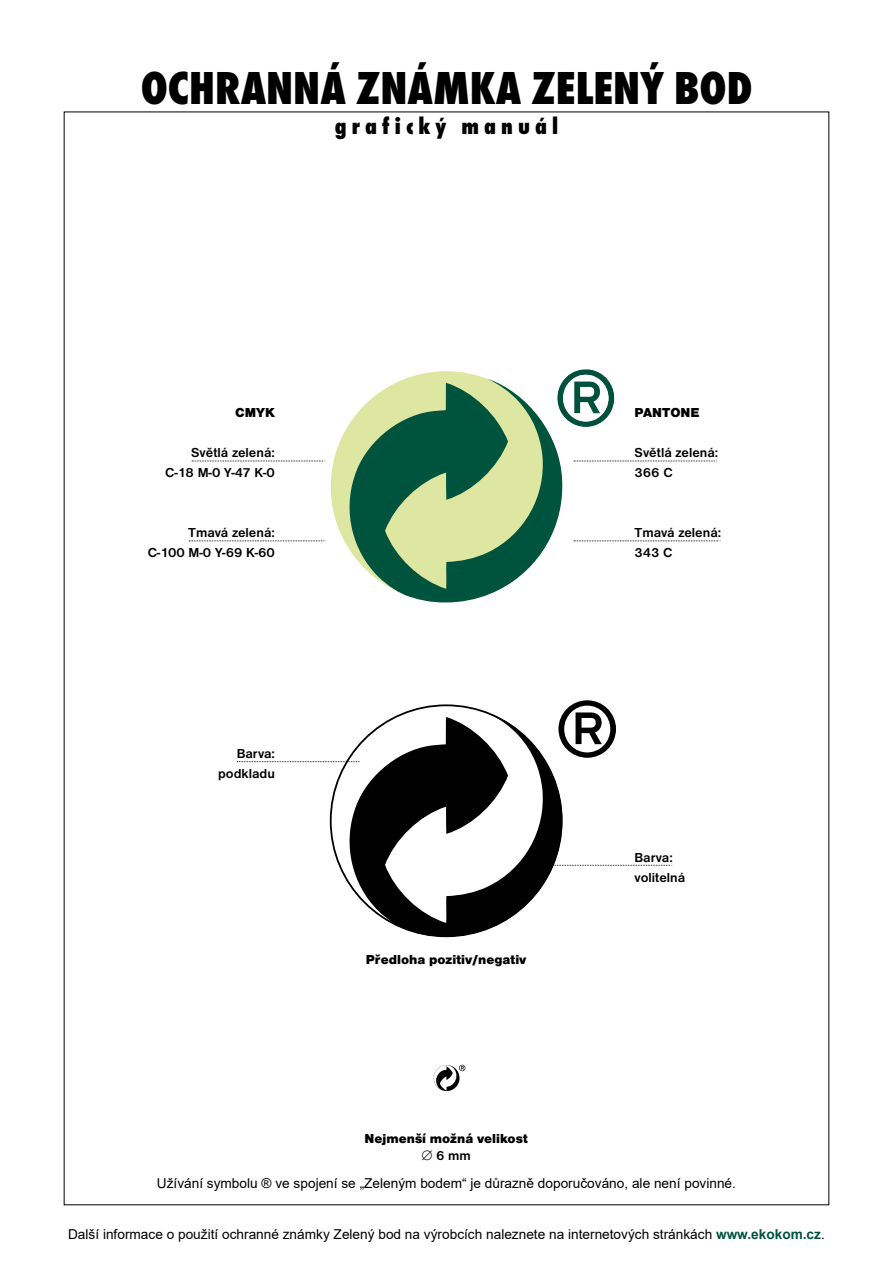
<style>
.page{position:relative;width:893px;height:1263px;background:#fff}
.page>*{position:absolute;margin:0;border:0;box-sizing:border-box;transform-origin:0 0}
.t1{font:48px "Futura TEE Extr Bold Cond";color:#000}
.t2{font:24px "Futura TEE Extr Bold Cond";letter-spacing:.215em;color:#000}
.t3{font:13.65px "Arial";color:#000}
.t4{font:700 13.5px/20px "Nimbus San DEE";color:#000;text-align:right}
.t5{font:13.5px "Nimbus San DEE Blac";color:#000}
.s1{font-weight:700;color:#00533d}
</style>
<div class="page">
<div style="left:331px;top:371px;width:231px;height:231px;background:#dee7a2;border-radius:50%"></div>
<svg style="left:343px;top:379px;width:220px;height:224px"></svg>
<svg style="left:343px;top:713px;width:222px;height:225px"></svg>
<svg style="left:192px;top:461px;width:134px;height:1px"></svg>
<svg style="left:189px;top:540px;width:137px;height:1px"></svg>
<svg style="left:574px;top:461px;width:143px;height:1px"></svg>
<svg style="left:574px;top:540px;width:147px;height:1px"></svg>
<svg style="left:237px;top:761px;width:123px;height:1px"></svg>
<svg style="left:535px;top:865px;width:137px;height:1px"></svg>
<svg style="left:555px;top:700px;width:61px;height:66px"></svg>
<svg style="left:433px;top:1064px;width:32px;height:27px"></svg>
<img style="left:551px;top:369px;width:64px;height:58px">
<h1 class="t1" style="left:141px;top:61px;width:613px">OCHRANNÁ ZNÁMKA ZELENÝ BOD</h1>
<h2 class="t2" style="left:335px;top:113px;width:225px">grafický manuál</h2>
<p class="t5" style="left:235px;top:405px;width:41px">CMYK</p>
<p class="t4" style="left:165px;top:443px;width:111px">Světlá zelená:<br>C-18 M-0 Y-47 K-0</p>
<p class="t4" style="left:148px;top:523px;width:129px">Tmavá zelená:<br>C-100 M-0 Y-69 K-60</p>
<p class="t4" style="left:218px;top:744px;width:58px">Barva: podkladu</p>
<p class="t5" style="left:366px;top:951px;width:162px">Předloha pozitiv/negativ</p>
<p class="t5" style="left:364px;top:1130px;width:165px">Nejmenší možná velikost</p>
<p class="t4" style="left:436px;top:1145px;width:36px">6 mm</p>
<p class="t5" style="left:635px;top:405px;width:67px">PANTONE</p>
<p class="t4" style="left:635px;top:443px;width:85px;text-align:left">Světlá zelená:<br>366 C</p>
<p class="t4" style="left:635px;top:523px;width:88px;text-align:left">Tmavá zelená:<br>343 C</p>
<p class="t4" style="left:635px;top:847px;width:52px;text-align:left">Barva: volitelná</p>
<p class="t3" style="left:157px;top:1174px;width:581px">Užívání symbolu ® ve spojení se „Zeleným bodem“ je důrazně doporučováno, ale není povinné.</p>
<p class="t3" style="left:68px;top:1224px;width:758px">Další informace o použití ochranné známky Zelený bod na výrobcích naleznete na internetových stránkách <span class="s1">www.ekokom.cz</span>.</p>
</div>
